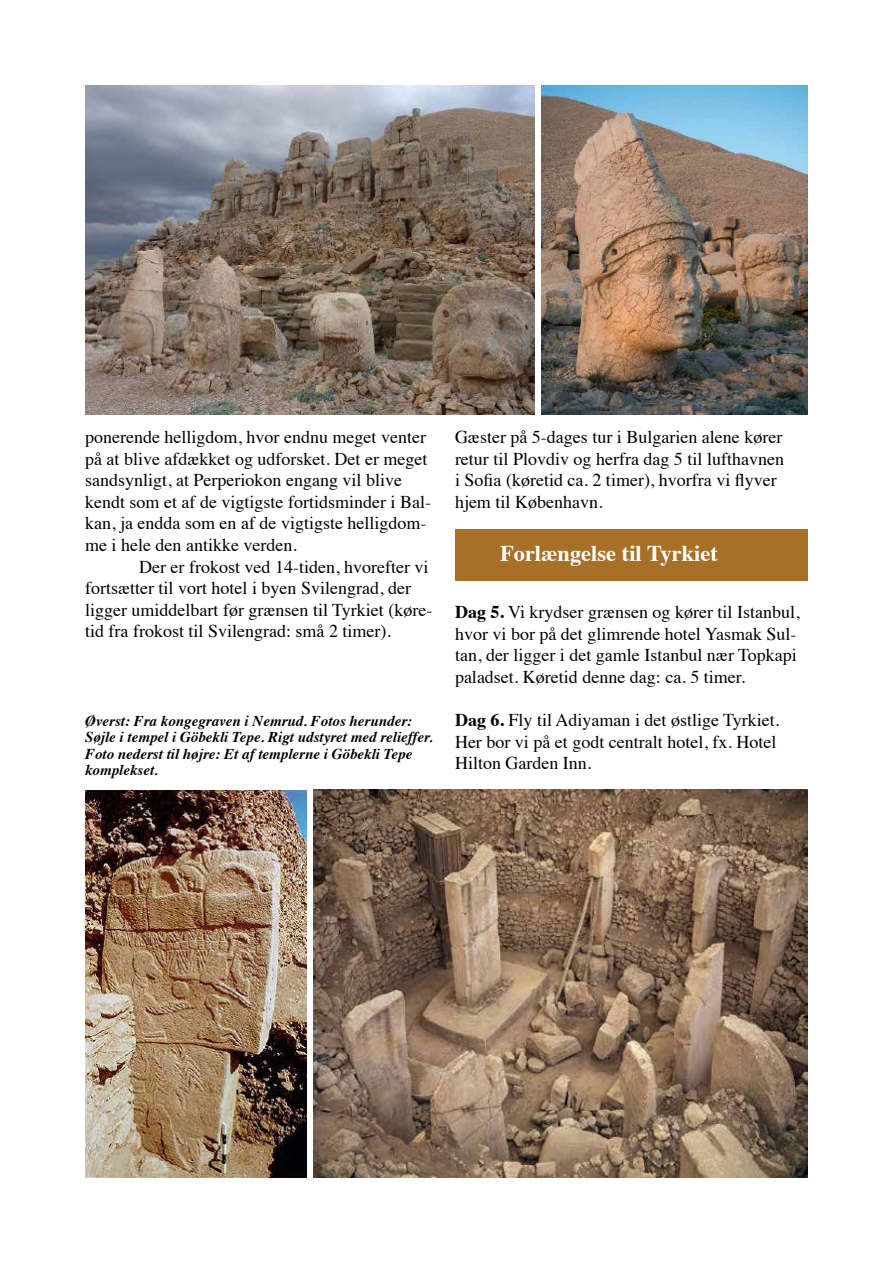
<style>
.page{position:relative;width:893px;height:1263px;background:#fff}
.page>*{position:absolute;margin:0;border:0;box-sizing:border-box;transform-origin:0 0}
.t1{font:700 22.5px "Times";color:#fff}
.t2{font:18px/21.6px "Times";color:#000}
.t3{font:italic 700 15px/16.5px "Times";color:#000}
.s1{font-weight:700}
</style>
<div class="page">
<div style="left:455px;top:529px;width:353px;height:52px;background:#a87026"></div>
<img style="left:85px;top:85px;width:450px;height:330px">
<img style="left:541px;top:85px;width:267px;height:330px">
<img style="left:85px;top:791px;width:221px;height:387px">
<img style="left:314px;top:790px;width:493px;height:388px">
<p class="t2" style="left:85px;top:425px;width:347px">ponerende helligdom, hvor endnu meget venter på at blive afdækket og udforsket. Det er meget sandsynligt, at Perperiokon engang vil blive kendt som et af de vigtigste fortidsminder i Bal&shy;kan, ja endda som en af de vigtigste helligdom&shy;me i hele den antikke verden.</p>
<p class="t2" style="left:85px;top:554px;width:349px;text-indent:54px">Der er frokost ved 14-tiden, hvorefter vi fortsætter til vort hotel i byen Svilengrad, der ligger umiddelbart før grænsen til Tyrkiet (køre&shy;tid fra frokost til Svilengrad: små 2 timer).</p>
<p class="t3" style="left:85px;top:711px;width:349px">Øverst: Fra kongegraven i Nemrud. Fotos herunder:<br>Søjle i tempel i Göbekli Tepe. Rigt udstyret med relieffer.<br>Foto nederst til højre: Et af templerne i Göbekli Tepe komplekset.</p>
<p class="t2" style="left:455px;top:425px;width:330px">Gæster på 5-dages tur i Bulgarien alene kører retur til Plovdiv og herfra dag 5 til lufthavnen i Sofia (køretid ca. 2 timer), hvorfra vi flyver hjem til København.</p>
<p class="t1" style="left:500px;top:532px;width:219px">Forlængelse til Tyrkiet</p>
<p class="t2" style="left:455px;top:600px;width:346px"><span class="s1">Dag 5.</span> Vi krydser grænsen og kører til Istanbul, hvor vi bor på det glimrende hotel Yasmak Sul&shy;tan, der ligger i det gamle Istanbul nær Topkapi paladset. Køretid denne dag: ca. 5 timer.</p>
<p class="t2" style="left:455px;top:708px;width:326px"><span class="s1">Dag 6.</span> Fly til Adiyaman i det østlige Tyrkiet.<br>Her bor vi på et godt centralt hotel, fx. Hotel<br>Hilton Garden Inn.</p>
</div>
